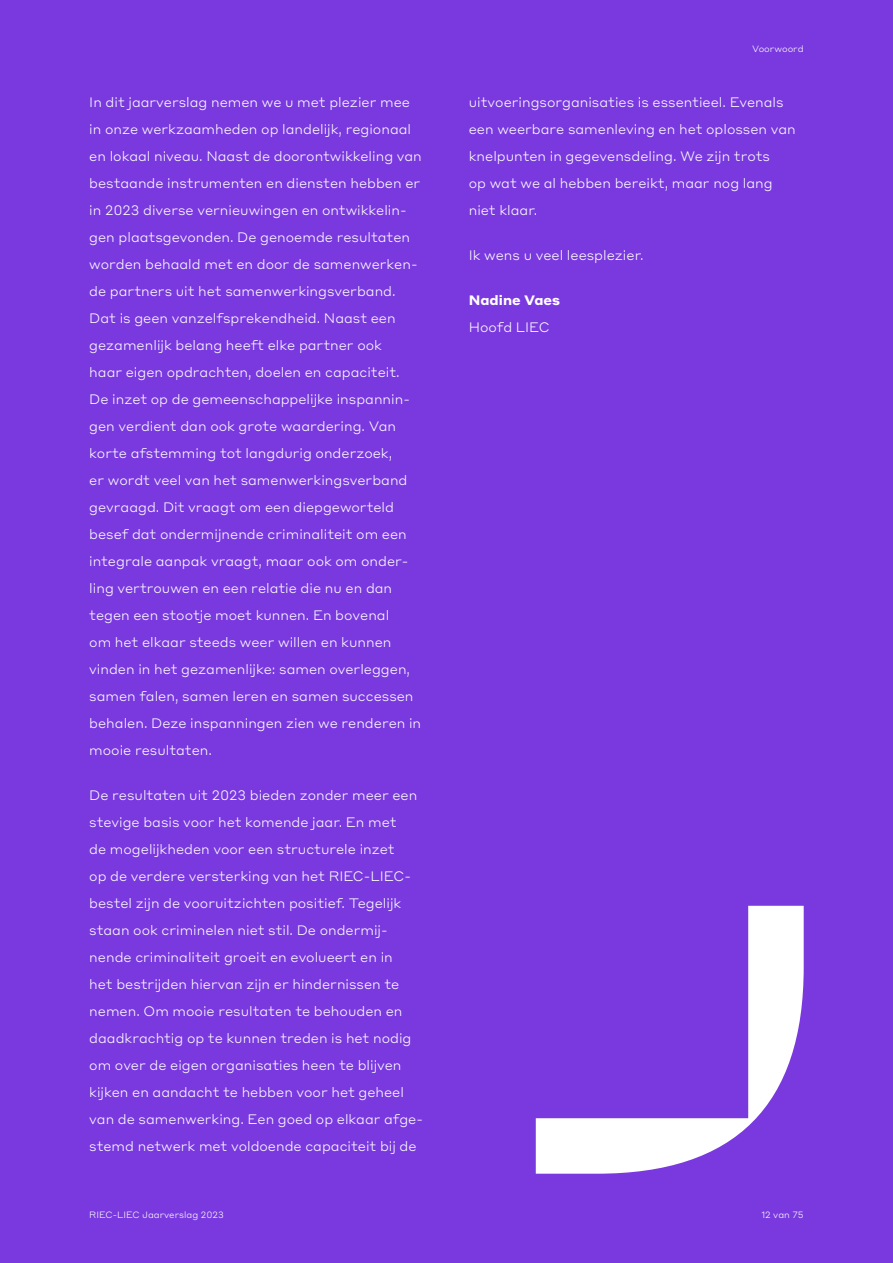
<style>
.page{position:relative;width:893px;height:1263px;background:#7a39df}
.page>*{position:absolute;margin:0;border:0;box-sizing:border-box;transform-origin:0 0}
.P_Body_Tekstgrijs{font:300 13.5px/27px "Styrene ALC";color:#fff}
.P_Body_Tekstgrijs-2{font:700 13.5px/27px "Styrene ALC";color:#fff}
.t1{font:300 9px "Styrene ALC";color:#fff}
.s1{font-weight:300}
</style>
<div class="page">
<svg style="left:536px;top:906px;width:268px;height:268px"></svg>
<p class="P_Body_Tekstgrijs" style="left:89px;top:88px;width:334px">In dit jaarverslag nemen we u met plezier mee in onze werkzaamheden op landelijk, regionaal en lokaal niveau. Naast de doorontwikkeling van bestaande instrumenten en diensten hebben er in 2023 diverse vernieuwingen en ontwikkelin&shy;gen plaatsgevonden. De genoemde resultaten worden behaald met en door de samenwerken&shy;de partners uit het samenwerkingsverband.<br>Dat is geen vanzelfsprekendheid. Naast een gezamenlijk belang heeft elke partner ook<br>haar eigen opdrachten, doelen en capaciteit.<br>De inzet op de gemeenschappelijke inspannin&shy;gen verdient dan ook grote waardering. Van korte afstemming tot langdurig onderzoek,<br>er wordt veel van het samenwerkingsverband gevraagd. Dit vraagt om een diepgeworteld besef dat ondermijnende criminaliteit om een integrale aanpak vraagt, maar ook om onder&shy;ling vertrouwen en een relatie die nu en dan tegen een stootje moet kunnen. En bovenal<br>om het elkaar steeds weer willen en kunnen vinden in het gezamenlijke: samen overleggen, samen falen, samen leren en samen successen behalen. Deze inspanningen zien we renderen in mooie resultaten.</p>
<p class="P_Body_Tekstgrijs" style="left:89px;top:781px;width:335px">De resultaten uit 2023 bieden zonder meer een stevige basis voor het komende jaar. En met<br>de mogelijkheden voor een structurele inzet<br>op de verdere versterking van het RIEC-LIEC&shy;bestel zijn de vooruitzichten positief. Tegelijk staan ook criminelen niet stil. De ondermij&shy;nende criminaliteit groeit en evolueert en in<br>het bestrijden hiervan zijn er hindernissen te nemen. Om mooie resultaten te behouden en daadkrachtig op te kunnen treden is het nodig om over de eigen organisaties heen te blijven kijken en aandacht te hebben voor het geheel van de samenwerking. Een goed op elkaar afge&shy;stemd netwerk met voldoende capaciteit bij de</p>
<p class="t1" style="left:752px;top:41px;width:53px">Voorwoord</p>
<p class="P_Body_Tekstgrijs" style="left:469px;top:88px;width:329px">uitvoeringsorganisaties is essentieel. Evenals een weerbare samenleving en het oplossen van knelpunten in gegevensdeling. We zijn trots<br>op wat we al hebben bereikt, maar nog lang niet klaar.</p>
<p class="P_Body_Tekstgrijs" style="left:469px;top:241px;width:176px">Ik wens u veel leesplezier.</p>
<p class="P_Body_Tekstgrijs-2" style="left:469px;top:286px;width:93px">Nadine Vaes<br><span class="s1">Hoofd LIEC</span></p>
<p class="t1" style="left:89px;top:1207px;width:136px">RIEC-LIEC Jaarverslag 2023</p>
<p class="t1" style="left:761px;top:1207px;width:44px">12 van 75</p>
</div>
